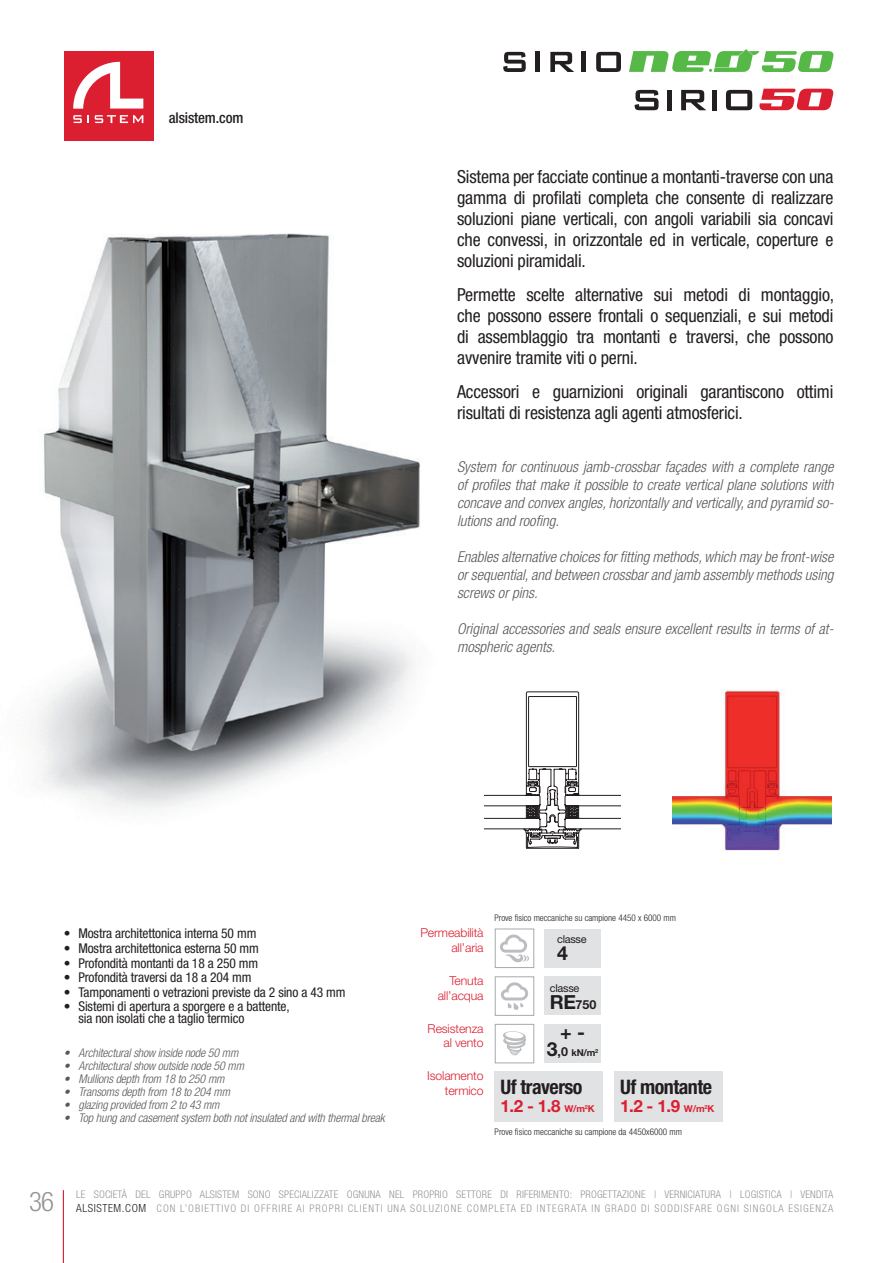
<style>
.page{position:relative;width:893px;height:1263px;background:#fff}
.page>*{position:absolute;margin:0;border:0;box-sizing:border-box;transform-origin:0 0}
.t1{font:300 condensed 27px "Helvetica Neue LT Std";color:#939598}
.t2{font:700 condensed 19.95px "Helvetica Neue LT Std";letter-spacing:-.025em;color:#231f20}
.t3{font:700 19.35px "Helvetica Neue LT Pro";color:#231f20}
.t4{font:condensed 18px/21px "Helvetica Neue LT Std";letter-spacing:-.01em;color:#231f20;text-align:justify}
.t5{font:700 16.95px "Helvetica Neue LT Pro";color:#db1e30}
.t6{font:italic 300 condensed 15px/18px "Helvetica Neue LT Std";color:#57585a;text-align:justify}
.t7{font:500 condensed 14.85px "Helvetica Neue LT Std";letter-spacing:-.01em;color:#231f20}
.t8{font:condensed 13.5px/12px "Helvetica Neue LT Std";letter-spacing:-.01em;color:#231f20}
.t9{font:700 12.45px "Helvetica Neue LT Pro";color:#231f20}
.t10{font:300 12.15px/14.2px "Helvetica Neue LT Pro";letter-spacing:-.01em;color:#db1e30;text-align:right}
.t11{font:italic 300 condensed 12px "Helvetica Neue LT Std";letter-spacing:-.01em;color:#57585a}
.t12{font:300 condensed 11.25px "Helvetica Neue LT Std";letter-spacing:.055em;color:#231f20}
.t13{font:10.95px "Helvetica Neue LT Pro";letter-spacing:-.025em;color:#231f20}
.t14{font:300 condensed 10.5px/13.5px "Helvetica Neue LT Std";letter-spacing:.015em;color:#939598;text-align:right}
.t15{font:700 9.6px "Helvetica Neue LT Pro";color:#231f20}
.t16{font:300 condensed 9.15px "Helvetica Neue LT Std";color:#231f20}
.s1{font-size:19.35px}
.s2{font-size:12.45px}
.s3{font-size:9.6px}
</style>
<div class="page">
<hr style="left:63px;top:1190px;width:1px;height:73px;background:#db1e30">
<div style="left:64px;top:51px;width:89px;height:90px;background:#db1e30"></div>
<svg style="left:73px;top:62px;width:70px;height:47px"></svg>
<svg style="left:73px;top:115px;width:16px;height:8px"></svg>
<svg style="left:95px;top:115px;width:48px;height:8px"></svg>
<img style="left:31px;top:233px;width:548px;height:577px">
<div style="left:495px;top:976px;width:39px;height:39px;border:1px solid #a8a9ad"></div>
<div style="left:495px;top:929px;width:39px;height:39px;border:1px solid #a8a9ad"></div>
<div style="left:495px;top:1024px;width:39px;height:39px;border:1px solid #a8a9ad"></div>
<div style="left:495px;top:1072px;width:108px;height:50px;background:#e1e2e4"></div>
<img style="left:672px;top:690px;width:160px;height:161px">
<svg style="left:635px;top:90px;width:23px;height:20px"></svg>
<div style="left:667px;top:90px;width:5px;height:20px;background:#231f20"></div>
<svg style="left:681px;top:90px;width:25px;height:20px"></svg>
<div style="left:712px;top:90px;width:5px;height:20px;background:#231f20"></div>
<svg style="left:726px;top:90px;width:26px;height:20px"></svg>
<svg style="left:759px;top:89px;width:74px;height:21px"></svg>
<div style="left:544px;top:929px;width:57px;height:38px;background:#e1e2e4"></div>
<div style="left:544px;top:976px;width:57px;height:39px;background:#e1e2e4"></div>
<div style="left:544px;top:1024px;width:57px;height:39px;background:#e1e2e4"></div>
<div style="left:614px;top:1072px;width:109px;height:50px;background:#e1e2e4"></div>
<svg style="left:484px;top:692px;width:137px;height:157px"></svg>
<svg style="left:501px;top:982px;width:27px;height:28px"></svg>
<svg style="left:500px;top:934px;width:29px;height:28px"></svg>
<svg style="left:503px;top:1031px;width:23px;height:25px"></svg>
<svg style="left:503px;top:52px;width:23px;height:20px"></svg>
<div style="left:535px;top:52px;width:5px;height:20px;background:#231f20"></div>
<svg style="left:550px;top:52px;width:24px;height:20px"></svg>
<hr style="left:582px;top:52px;width:4px;height:20px;background:#231f20">
<svg style="left:596px;top:52px;width:25px;height:20px"></svg>
<svg style="left:629px;top:49px;width:204px;height:23px"></svg>
<p class="t7" style="left:169px;top:109px;width:76px">alsistem.com</p>
<p class="t4" style="left:457px;top:166px;width:378px">Sistema per facciate continue a montanti-traverse con una gamma di profilati completa che consente di realizzare soluzioni piane verticali, con angoli variabili sia concavi che convessi, in orizzontale ed in verticale, coperture e soluzioni piramidali.</p>
<p class="t4" style="left:457px;top:284px;width:379px">Permette scelte alternative sui metodi di montaggio, che possono essere frontali o sequenziali, e sui metodi di assemblaggio tra montanti e traversi, che possono avvenire tramite viti o perni.</p>
<p class="t4" style="left:457px;top:381px;width:378px">Accessori e guarnizioni originali garantiscono ottimi risultati di resistenza agli agenti atmosferici.</p>
<p class="t6" style="left:457px;top:458px;width:378px">System for continuous jamb-crossbar façades with a complete range of profiles that make it possible to create vertical plane solutions with concave and convex angles, horizontally and vertically, and pyramid so&shy;lutions and roofing.</p>
<p class="t6" style="left:457px;top:548px;width:378px">Enables alternative choices for fitting methods, which may be front-wise or sequential, and between crossbar and jamb assembly methods using screws or pins.</p>
<p class="t6" style="left:457px;top:620px;width:378px">Original accessories and seals ensure excellent results in terms of at&shy;mospheric agents.</p>
<p class="t8" style="left:64px;top:927px;width:194px">• Mostra architettonica interna 50 mm</p>
<p class="t8" style="left:64px;top:942px;width:197px">• Mostra architettonica esterna 50 mm</p>
<p class="t8" style="left:64px;top:957px;width:196px">• Profondità montanti da 18 a 250 mm</p>
<p class="t8" style="left:64px;top:971px;width:189px">• Profondità traversi da 18 a 204 mm</p>
<p class="t8" style="left:64px;top:986px;width:283px">• Tamponamenti o vetrazioni previste da 2 sino a 43 mm</p>
<p class="t8" style="left:78px;top:1000px;width:213px;text-indent:-15px">• Sistemi di apertura a sporgere e a battente, sia non isolati che a taglio termico</p>
<p class="t11" style="left:64px;top:1045px;width:176px">• Architectural show inside node 50 mm</p>
<p class="t11" style="left:64px;top:1059px;width:182px">• Architectural show outside node 50 mm</p>
<p class="t11" style="left:64px;top:1072px;width:162px">• Mullions depth from 18 to 250 mm</p>
<p class="t11" style="left:64px;top:1085px;width:168px">• Transoms depth from 18 to 204 mm</p>
<p class="t11" style="left:64px;top:1098px;width:157px">• glazing provided from 2 to 43 mm</p>
<p class="t11" style="left:64px;top:1111px;width:323px">• Top hung and casement system both not insulated and with thermal break</p>
<p class="t10" style="left:420px;top:926px;width:65px">Permeabilità all’aria</p>
<p class="t10" style="left:438px;top:973px;width:47px">Tenuta all’acqua</p>
<p class="t10" style="left:428px;top:1021px;width:57px">Resistenza al vento</p>
<p class="t10" style="left:427px;top:1068px;width:58px">Isolamento termico</p>
<p class="t16" style="left:494px;top:913px;width:183px">PROVE FISICO MECCANICHE SU CAMPIONE 4450 X 6000 MM</p>
<p class="t13" style="left:557px;top:933px;width:31px">classe</p>
<p class="t3" style="left:557px;top:941px;width:12px">4</p>
<p class="t13" style="left:550px;top:981px;width:31px">classe</p>
<p class="t9" style="left:550px;top:996px;width:48px"><span class="s1">RE</span>750</p>
<p class="t3" style="left:560px;top:1020px;width:26px">+ -</p>
<p class="t15" style="left:547px;top:1047px;width:53px"><span class="s1">3</span><span class="s2">,0</span> kN/m<sup>2</sup></p>
<p class="t2" style="left:501px;top:1075px;width:83px">Uf traverso</p>
<p class="t5" style="left:501px;top:1096px;width:96px">1.2 - 1.8 <span class="s3">W/m</span><sup>2</sup><span class="s3">K</span></p>
<p class="t2" style="left:620px;top:1075px;width:93px">Uf montante</p>
<p class="t5" style="left:620px;top:1096px;width:96px">1.2 - 1.9 <span class="s3">W/m</span><sup>2</sup><span class="s3">K</span></p>
<p class="t16" style="left:495px;top:1126px;width:189px">PROVE FISICO MECCANICHE SU CAMPIONE DA 4450X6000 MM</p>
<p class="t14" style="left:76px;top:1188px;width:759px">LE SOCIETÀ DEL GRUPPO ALSISTEM SONO SPECIALIZZATE OGNUNA NEL PROPRIO SETTORE DI RIFERIMENTO: PROGETTAZIONE | VERNICIATURA | LOGISTICA | VENDITA<br>CON L’OBIETTIVO DI OFFRIRE AI PROPRI CLIENTI UNA SOLUZIONE COMPLETA ED INTEGRATA IN GRADO DI SODDISFARE OGNI SINGOLA ESIGENZA</p>
<h1 class="t1" style="left:29px;top:1186px;width:27px">36</h1>
<p class="t12" style="left:76px;top:1201px;width:70px">ALSISTEM.COM</p>
</div>
